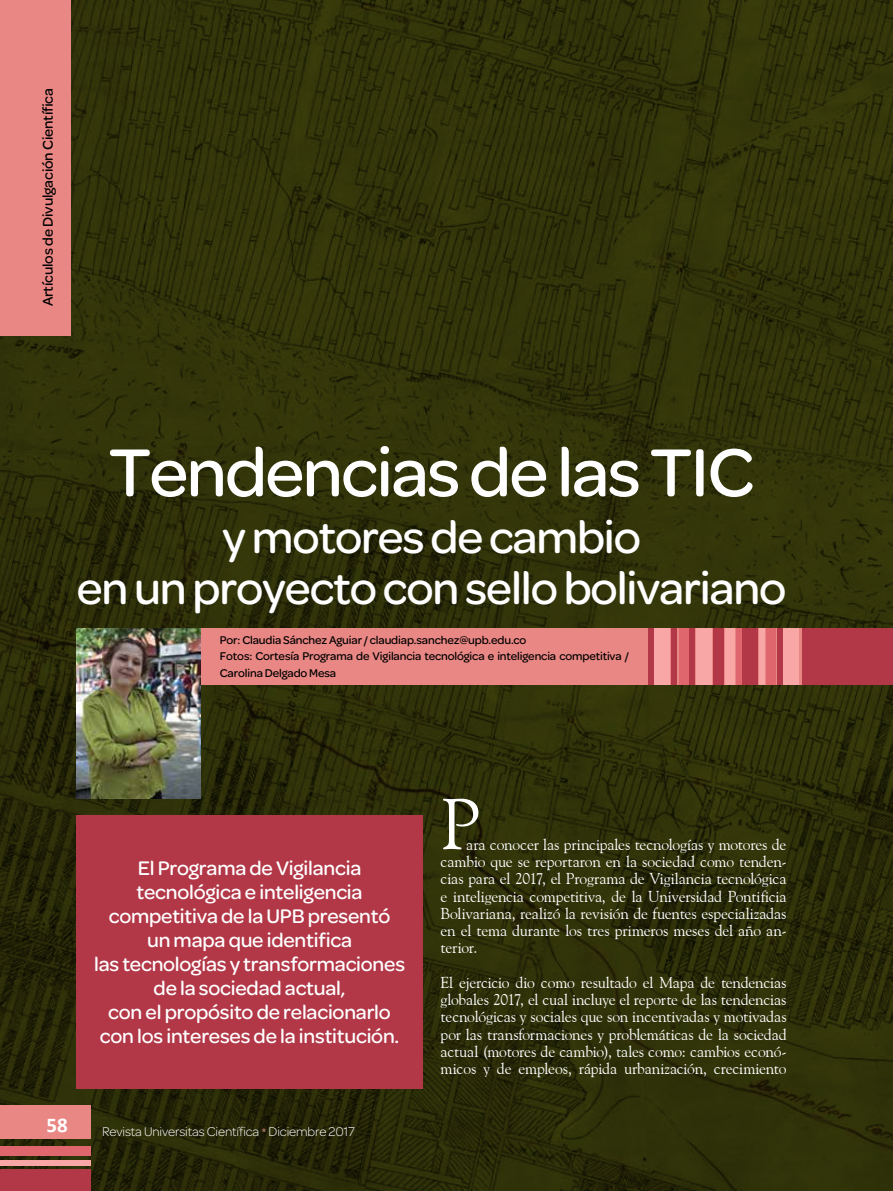
<style>
.page{position:relative;width:893px;height:1191px;background:#fff}
.page>*{position:absolute;margin:0;border:0;box-sizing:border-box;transform-origin:0 0}
.t1{font:500 72px "Omnes";letter-spacing:-.025em;color:#fff}
.t2{font:72px "Goudy Old Style BT";color:#fff}
.t3{font:500 48px/51px "Omnes";letter-spacing:-.025em;color:#fff;text-align:center}
.t4{font:500 21px/24px "Omnes";letter-spacing:-.01em;color:#fff;text-align:center}
.t5{font:700 21px "Calibri";color:#fff}
.t6{font:15.75px/17.2px "Goudy Old Style BT";letter-spacing:-.015em;color:#fff;text-align:justify}
.t7{font:500 15px "Omnes";letter-spacing:-.01em;color:#000}
.t8{font:300 13.5px "Omnes";letter-spacing:-.01em;color:#fff}
.t9{font:500 12px/16.5px "Omnes";letter-spacing:-.01em;color:#000}
.s1{color:#ea928d}
</style>
<div class="page">
<img style="left:0;top:0;width:893px;height:1191px">
<div style="left:0;top:0;width:71px;height:335px;background:#e98784"></div>
<div style="left:77px;top:815px;width:346px;height:274px;background:#b23848"></div>
<div style="left:185px;top:629px;width:708px;height:56px;background:#e98784"></div>
<div style="left:726px;top:629px;width:9px;height:56px;background:#f9a6a7"></div>
<div style="left:679px;top:629px;width:9px;height:56px;background:#de666c"></div>
<div style="left:767px;top:629px;width:9px;height:56px;background:#de666c"></div>
<div style="left:655px;top:629px;width:15px;height:56px;background:#f9a6a7"></div>
<div style="left:743px;top:629px;width:15px;height:56px;background:#b23848"></div>
<div style="left:696px;top:629px;width:15px;height:56px;background:#f9a6a7"></div>
<div style="left:784px;top:629px;width:15px;height:56px;background:#f9a6a7"></div>
<div style="left:649px;top:629px;width:5px;height:56px;background:#b23848"></div>
<div style="left:736px;top:629px;width:5px;height:56px;background:#de666c"></div>
<div style="left:690px;top:629px;width:5px;height:56px;background:#b23848"></div>
<div style="left:777px;top:629px;width:6px;height:56px;background:#b23848"></div>
<div style="left:713px;top:629px;width:11px;height:56px;background:#b23848"></div>
<div style="left:671px;top:629px;width:6px;height:56px;background:#b23848"></div>
<div style="left:759px;top:629px;width:6px;height:56px;background:#f9a6a7"></div>
<div style="left:803px;top:629px;width:90px;height:56px;background:#b23848"></div>
<img style="left:77px;top:629px;width:123px;height:169px">
<div style="left:0;top:1146px;width:91px;height:10px;background:#de666c"></div>
<div style="left:0;top:1169px;width:91px;height:22px;background:#b23848"></div>
<div style="left:0;top:1160px;width:91px;height:5px;background:#f9a6a7"></div>
<div style="left:0;top:1105px;width:91px;height:34px;background:#e98784"></div>
<p class="t7" style="left:39px;top:306px;width:220px;rotate:-90deg">Artículos de Divulgación Científica</p>
<h1 class="t1" style="left:109px;top:432px;width:648px">Tendencias de las TIC</h1>
<h2 class="t3" style="left:77px;top:512px;width:711px">y motores de cambio<br>en un proyecto con sello bolivariano</h2>
<p class="t9" style="left:220px;top:631px;width:411px">Por: Claudia Sánchez Aguiar / claudiap.sanchez@upb.edu.co<br>Fotos: Cortesía Programa de Vigilancia tecnológica e inteligencia competitiva /<br>Carolina Delgado Mesa</p>
<p class="t4" style="left:94px;top:856px;width:313px">El Programa de Vigilancia tecnológica e inteligencia competitiva de la UPB presentó<br>un mapa que identifica<br>las tecnologías y transformaciones de la sociedad actual,<br>con el propósito de relacionarlo con los intereses de la institución.</p>
<h1 class="t2" style="left:441px;top:779px;width:41px">P</h1>
<p class="t6" style="left:441px;top:835px;width:348px;text-indent:26px">ara conocer las principales tecnologías y motores de cambio que se reportaron en la sociedad como tenden&shy;cias para el 2017, el Programa de Vigilancia tecnológica e inteligencia competitiva, de la Universidad Pontificia Bolivariana, realizó la revisión de fuentes especializadas en el tema durante los tres primeros meses del año an&shy;terior.</p>
<p class="t6" style="left:441px;top:973px;width:348px">El ejercicio dio como resultado el Mapa de tendencias globales 2017, el cual incluye el reporte de las tendencias tecnológicas y sociales que son incentivadas y motivadas por las transformaciones y problemáticas de la sociedad actual (motores de cambio), tales como: cambios econó&shy;micos y de empleos, rápida urbanización, crecimiento</p>
<h3 class="t5" style="left:47px;top:1111px;width:23px">58</h3>
<p class="t8" style="left:102px;top:1123px;width:254px">Revista Universitas Científica <span class="s1">*</span> Diciembre 2017</p>
</div>
